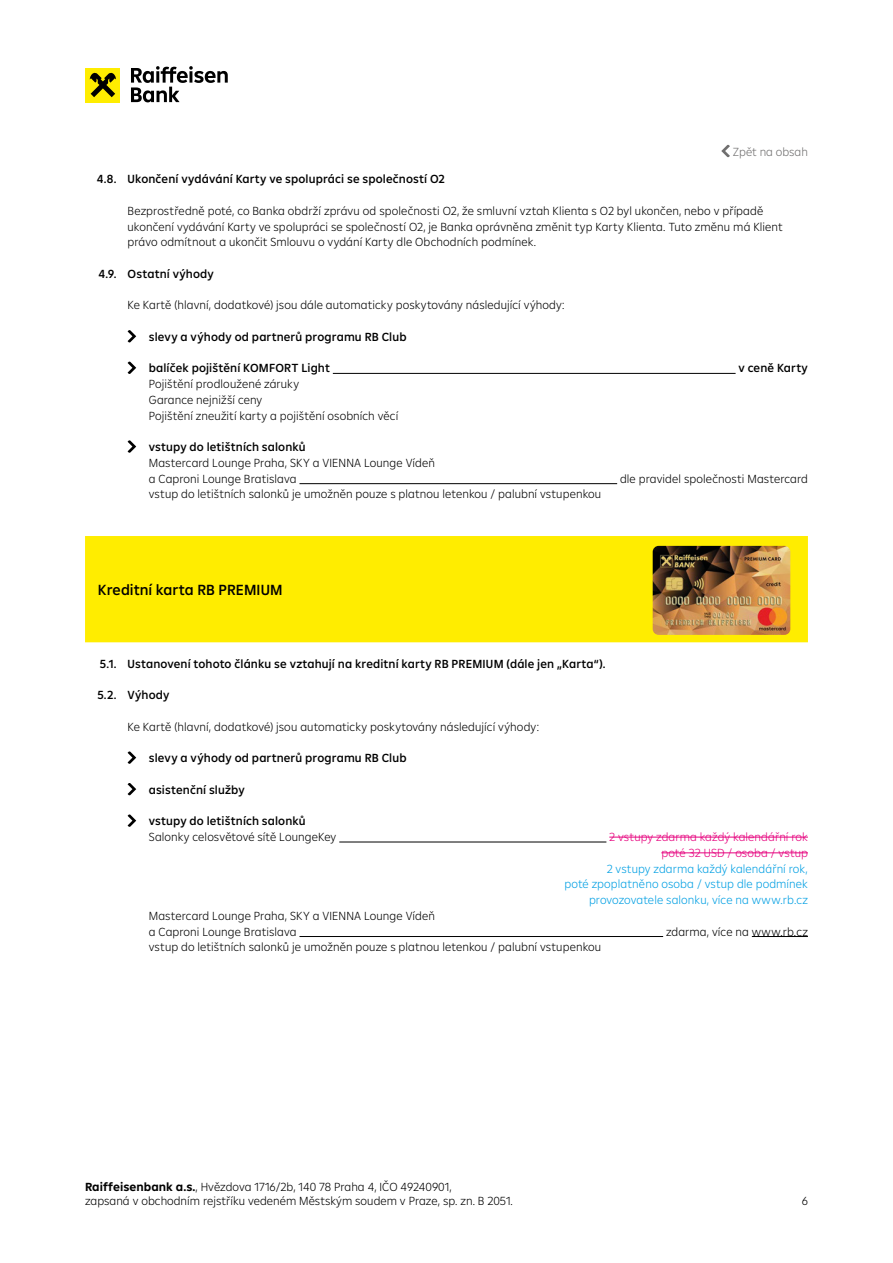
<style>
.page{position:relative;width:893px;height:1263px;background:#fff}
.page>*{position:absolute;margin:0;border:0;box-sizing:border-box;transform-origin:0 0}
.t1{font:500 15px "Amalia";letter-spacing:.005em;color:#000}
.t2{font:300 12px/15.8px "Amalia";letter-spacing:.005em;color:#000}
.t3{font:500 12px "Amalia";letter-spacing:.01em;color:#000}
.t4{font:300 12px/15.8px "Amalia";letter-spacing:.005em;color:#009fe3;text-align:right}
.t5{font:300 12px/15.8px "Amalia";letter-spacing:.005em;color:#e6007d;text-align:right}
.t6{font:300 12px "Amalia";color:#706f6f}
.s1{font-weight:700}
</style>
<div class="page">
<hr style="left:333px;top:373px;width:403px;height:1px;background:#000">
<hr style="left:299px;top:483px;width:318px;height:1px;background:#000">
<hr style="left:339px;top:842px;width:267px;height:1px;background:#000">
<hr style="left:299px;top:936px;width:364px;height:1px;background:#000">
<hr style="left:752px;top:936px;width:56px;height:1px;background:#000">
<svg style="left:128px;top:330px;width:8px;height:13px"></svg>
<svg style="left:128px;top:361px;width:8px;height:13px"></svg>
<svg style="left:128px;top:440px;width:8px;height:13px"></svg>
<div style="left:85px;top:536px;width:723px;height:106px;background:#ffed00"></div>
<img style="left:653px;top:546px;width:137px;height:89px">
<svg style="left:128px;top:751px;width:8px;height:13px"></svg>
<svg style="left:128px;top:783px;width:8px;height:12px"></svg>
<svg style="left:128px;top:814px;width:8px;height:13px"></svg>
<hr style="left:609px;top:837px;width:199px;height:1px;background:#e6007d">
<hr style="left:661px;top:852px;width:147px;height:1px;background:#e6007d">
<svg style="left:131px;top:66px;width:97px;height:36px"></svg>
<div style="left:86px;top:68px;width:34px;height:34px;background:#ffed00"></div>
<svg style="left:90px;top:72px;width:26px;height:25px"></svg>
<svg style="left:721px;top:145px;width:9px;height:12px"></svg>
<p class="t6" style="left:733px;top:144px;width:77px">Zpět na obsah</p>
<p class="t3" style="left:97px;top:171px;width:349px">4.8. Ukončení vydávání Karty ve spolupráci se společností O2</p>
<p class="t2" style="left:128px;top:202px;width:657px">Bezprostředně poté, co Banka obdrží zprávu od společnosti O2, že smluvní vztah Klienta s O2 byl ukončen, nebo v případě ukončení vydávání Karty ve spolupráci se společností O2, je Banka oprávněna změnit typ Karty Klienta. Tuto změnu má Klient právo odmítnout a ukončit Smlouvu o vydání Karty dle Obchodních podmínek.</p>
<p class="t3" style="left:98px;top:266px;width:117px">4.9. Ostatní výhody</p>
<p class="t2" style="left:128px;top:297px;width:438px">Ke Kartě (hlavní, dodatkové) jsou dále automaticky poskytovány následující výhody:</p>
<p class="t3" style="left:149px;top:329px;width:259px">slevy a výhody od partnerů programu RB Club</p>
<p class="t3" style="left:149px;top:360px;width:183px">balíček pojištění KOMFORT Light</p>
<p class="t3" style="left:738px;top:360px;width:71px">v ceně Karty</p>
<p class="t2" style="left:149px;top:376px;width:251px">Pojištění prodloužené záruky<br>Garance nejnižší ceny<br>Pojištění zneužití karty a pojištění osobních věcí</p>
<p class="t3" style="left:149px;top:439px;width:159px">vstupy do letištních salonků</p>
<p class="t2" style="left:149px;top:454px;width:288px">Mastercard Lounge Praha, SKY a VIENNA Lounge Vídeň a Caproni Lounge Bratislava</p>
<p class="t2" style="left:620px;top:470px;width:189px">dle pravidel společnosti Mastercard</p>
<p class="t2" style="left:149px;top:486px;width:454px">vstup do letištních salonků je umožněn pouze s platnou letenkou / palubní vstupenkou</p>
<p class="t1" style="left:98px;top:580px;width:186px">Kreditní karta RB PREMIUM</p>
<p class="t3" style="left:100px;top:656px;width:507px">5.1. Ustanovení tohoto článku se vztahují na kreditní karty RB PREMIUM (dále jen „Karta“).</p>
<p class="t3" style="left:97px;top:687px;width:74px">5.2. Výhody</p>
<p class="t2" style="left:128px;top:718px;width:413px">Ke Kartě (hlavní, dodatkové) jsou automaticky poskytovány následující výhody:</p>
<p class="t3" style="left:149px;top:750px;width:259px">slevy a výhody od partnerů programu RB Club</p>
<p class="t3" style="left:149px;top:782px;width:97px">asistenční služby</p>
<p class="t3" style="left:149px;top:813px;width:159px">vstupy do letištních salonků</p>
<p class="t2" style="left:149px;top:828px;width:189px">Salonky celosvětové sítě LoungeKey</p>
<p class="t5" style="left:609px;top:828px;width:200px">2 vstupy zdarma každý kalendářní rok poté 32 USD / osoba / vstup</p>
<p class="t4" style="left:564px;top:860px;width:245px">2 vstupy zdarma každý kalendářní rok,<br>poté zpoplatněno osoba / vstup dle podmínek provozovatele salonku, více na www.rb.cz</p>
<p class="t2" style="left:149px;top:907px;width:288px">Mastercard Lounge Praha, SKY a VIENNA Lounge Vídeň a Caproni Lounge Bratislava</p>
<p class="t2" style="left:666px;top:923px;width:143px">zdarma, více na www.rb.cz</p>
<p class="t2" style="left:149px;top:939px;width:454px">vstup do letištních salonků je umožněn pouze s platnou letenkou / palubní vstupenkou</p>
<p class="t2" style="left:85px;top:1179px;width:429px;line-height:14.4px"><span class="s1">Raiffeisenbank a.s.</span>, Hvězdova 1716/2b, 140 78 Praha 4, IČO 49240901,<br>zapsaná v obchodním rejstříku vedeném Městským soudem v Praze, sp. zn. B 2051.</p>
<p class="t2" style="left:802px;top:1192px;width:8px">6</p>
</div>
